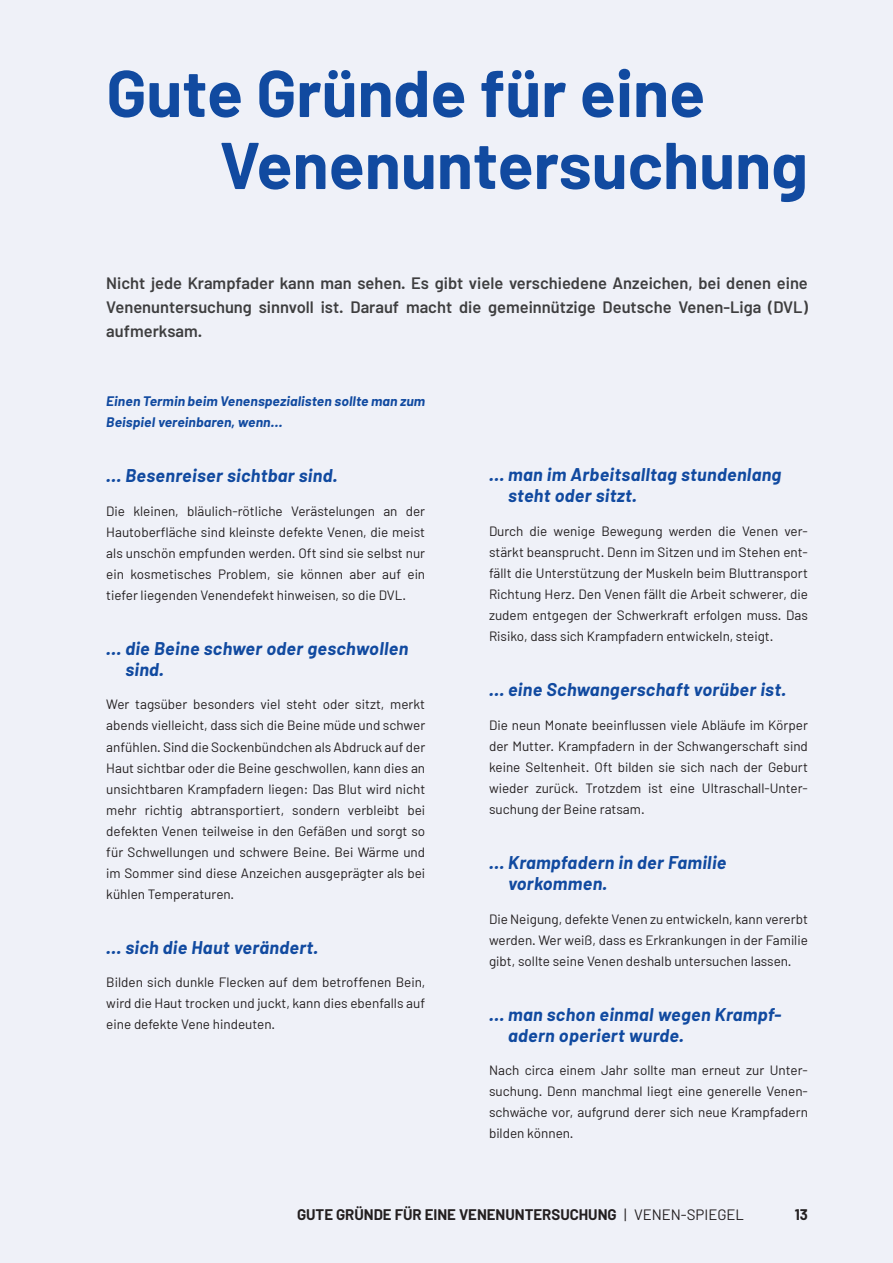
<style>
.page{position:relative;width:893px;height:1263px;background:#eff1f8}
.page>*{position:absolute;margin:0;border:0;box-sizing:border-box;transform-origin:0 0}
.t1{font:700 66px/72px "Barlow";color:#114aa0}
.t2{font:italic 700 18px/21px "Barlow";letter-spacing:.02em;color:#114aa0}
.t3{font:600 16.5px/24px "Barlow";color:#3e3e3f;text-align:justify}
.t4{font:700 15px "Barlow";color:#231f20}
.t5{font:13.5px/21px "Barlow";color:#231f20;text-align:justify}
.t6{font:italic 700 13.5px/21px "Barlow";letter-spacing:.01em;color:#114aa0}
.s1{font-weight:400}
</style>
<div class="page">
<h1 class="t1" style="left:219px;top:57px;width:590px;text-indent:-113px">Gute Gründe für eine<br>Venenuntersuchung</h1>
<p class="t3" style="left:106px;top:270px;width:703px">Nicht jede Krampfader kann man sehen. Es gibt viele verschiedene Anzeichen, bei denen eine Venenuntersuchung sinnvoll ist. Darauf macht die gemeinnützige Deutsche Venen-Liga (DVL) aufmerksam.</p>
<p class="t6" style="left:106px;top:390px;width:320px">Einen Termin beim Venenspezialisten sollte man zum<br>Beispiel vereinbaren, wenn…</p>
<h2 class="t2" style="left:106px;top:465px;width:233px">… Besenreiser sichtbar sind.</h2>
<p class="t5" style="left:106px;top:500px;width:320px">Die kleinen, bläulich-rötliche Verästelungen an der Hautoberfläche sind kleinste defekte Venen, die meist als unschön empfunden werden. Oft sind sie selbst nur ein kosmetisches Problem, sie können aber auf ein tiefer liegenden Venendefekt hinweisen, so die DVL.</p>
<h2 class="t2" style="left:125px;top:638px;width:284px;text-indent:-19px">… die Beine schwer oder geschwollen sind.</h2>
<p class="t5" style="left:106px;top:694px;width:320px">Wer tagsüber besonders viel steht oder sitzt, merkt abends vielleicht, dass sich die Beine müde und schwer anfühlen. Sind die Sockenbündchen als Abdruck auf der Haut sichtbar oder die Beine geschwollen, kann dies an unsichtbaren Krampfadern liegen: Das Blut wird nicht mehr richtig abtransportiert, sondern verbleibt bei defekten Venen teilweise in den Gefäßen und sorgt so für Schwellungen und schwere Beine. Bei Wärme und im Sommer sind diese Anzeichen ausgeprägter als bei kühlen Temperaturen.</p>
<h2 class="t2" style="left:106px;top:936px;width:213px">… sich die Haut verändert.</h2>
<p class="t5" style="left:106px;top:971px;width:320px">Bilden sich dunkle Flecken auf dem betroffenen Bein, wird die Haut trocken und juckt, kann dies ebenfalls auf eine defekte Vene hindeuten.</p>
<h2 class="t2" style="left:508px;top:464px;width:275px;text-indent:-19px">… man im Arbeitsalltag stundenlang steht oder sitzt.</h2>
<p class="t5" style="left:489px;top:520px;width:320px">Durch die wenige Bewegung werden die Venen ver&shy;stärkt beansprucht. Denn im Sitzen und im Stehen ent&shy;fällt die Unterstützung der Muskeln beim Bluttransport Richtung Herz. Den Venen fällt die Arbeit schwerer, die zudem entgegen der Schwerkraft erfolgen muss. Das Risiko, dass sich Krampfadern entwickeln, steigt.</p>
<h2 class="t2" style="left:489px;top:679px;width:299px">… eine Schwangerschaft vorüber ist.</h2>
<p class="t5" style="left:489px;top:714px;width:320px">Die neun Monate beeinflussen viele Abläufe im Körper der Mutter. Krampfadern in der Schwangerschaft sind keine Seltenheit. Oft bilden sie sich nach der Geburt wieder zurück. Trotzdem ist eine Ultraschall-Unter&shy;suchung der Beine ratsam.</p>
<h2 class="t2" style="left:508px;top:852px;width:220px;text-indent:-19px">… Krampfadern in der Familie vorkommen.</h2>
<p class="t5" style="left:489px;top:908px;width:320px">Die Neigung, defekte Venen zu entwickeln, kann vererbt werden. Wer weiß, dass es Erkrankungen in der Familie gibt, sollte seine Venen deshalb untersuchen lassen.</p>
<h2 class="t2" style="left:508px;top:1003px;width:275px;text-indent:-19px">… man schon einmal wegen Krampf&shy;adern operiert wurde.</h2>
<p class="t5" style="left:489px;top:1060px;width:320px">Nach circa einem Jahr sollte man erneut zur Unter&shy;suchung. Denn manchmal liegt eine generelle Venen&shy;schwäche vor, aufgrund derer sich neue Krampfadern bilden können.</p>
<p class="t4" style="left:297px;top:1206px;width:449px">GUTE GRÜNDE FÜR EINE VENENUNTERSUCHUNG <span class="s1">| VENEN-SPIEGEL</span></p>
<p class="t4" style="left:795px;top:1206px;width:15px">13</p>
</div>
